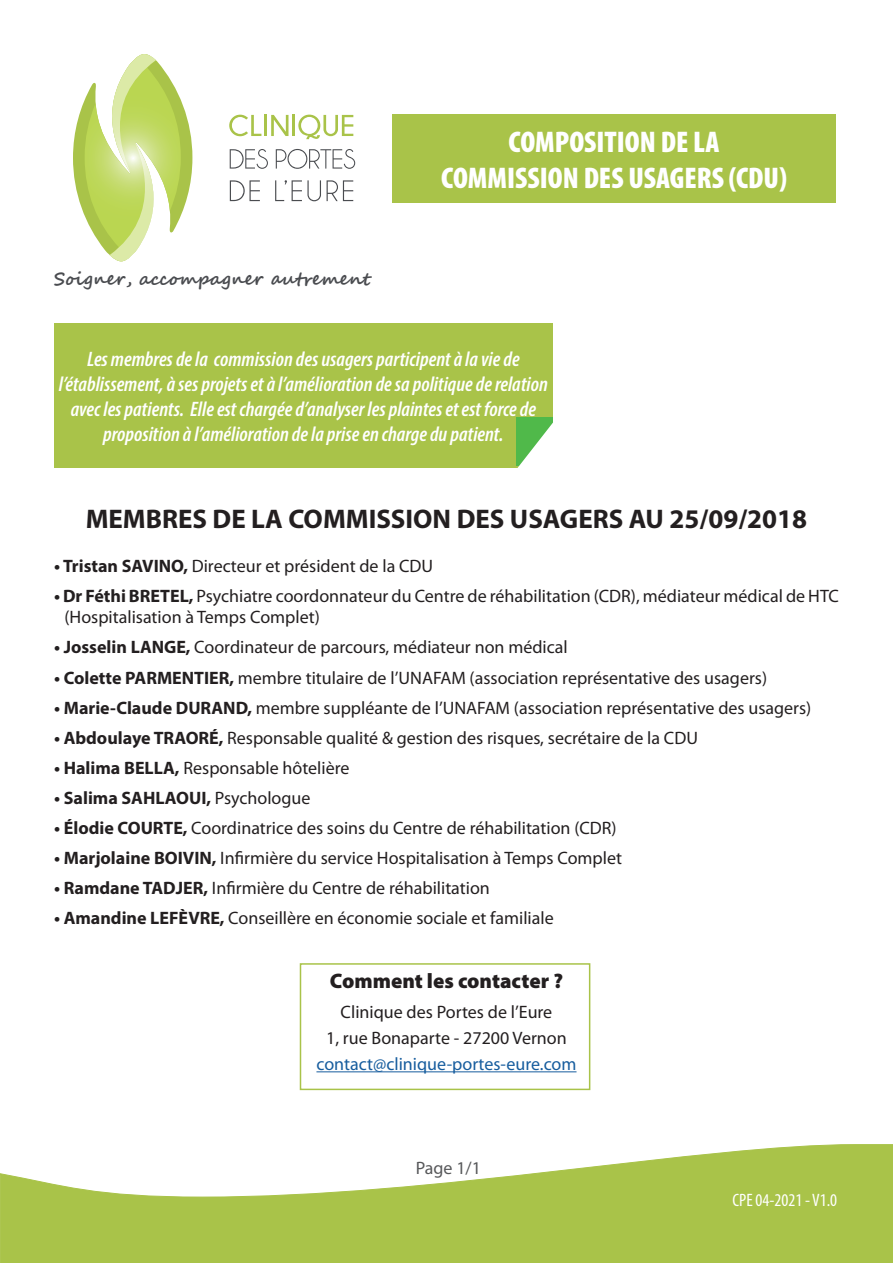
<style>
.page{position:relative;width:893px;height:1263px;background:#fff}
.page>*{position:absolute;margin:0;border:0;box-sizing:border-box;transform-origin:0 0}
.t1{font:900 condensed 30px "Myriad Pro";color:#fff}
.t2{font:700 27px "Myriad Pro";color:#231f20}
.t3{font:italic 600 condensed 21px/25.2px "Myriad Pro";color:#fff;text-align:center}
.t4{font:900 21px "Myriad Pro";color:#231f20}
.t5{font:18px/21.6px "Myriad Pro";color:#231f20}
.t6{font:18px "Myriad Pro";color:#175d9e}
.t7{font:700 18px "Segoe Script";color:#4a4c50}
.t8{font:700 18px "Myriad Pro";color:#231f20}
.t9{font:condensed 18px "Myriad Pro";color:#fff}
.t10{font:18px "Myriad Pro";color:#57585a}
.s1{font-weight:700}
.s2{font-weight:400}
</style>
<div class="page">
<svg style="left:73px;top:54px;width:119px;height:207px"></svg>
<svg style="left:229px;top:115px;width:32px;height:21px"></svg>
<hr style="left:265px;top:115px;width:2px;height:21px;background:#a9c349">
<svg style="left:271px;top:115px;width:17px;height:21px"></svg>
<hr style="left:292px;top:115px;width:3px;height:21px;background:#a9c349">
<svg style="left:298px;top:115px;width:55px;height:24px"></svg>
<svg style="left:230px;top:149px;width:38px;height:20px"></svg>
<svg style="left:276px;top:149px;width:79px;height:20px"></svg>
<svg style="left:230px;top:180px;width:30px;height:21px"></svg>
<svg style="left:275px;top:180px;width:46px;height:21px"></svg>
<svg style="left:327px;top:180px;width:26px;height:21px"></svg>
<div style="left:392px;top:115px;width:444px;height:88px;background:#a9c349"></div>
<svg style="left:0;top:1144px;width:893px;height:119px"></svg>
<div style="left:54px;top:323px;width:499px;height:145px;background:#a9c349"></div>
<div style="left:517px;top:417px;width:36px;height:49px;background:#50b94a"></div>
<hr style="left:316px;top:1071px;width:260px;height:1px;background:#175d9e">
<svg style="left:518px;top:422px;width:35px;height:46px"></svg>
<div style="left:300px;top:963px;width:290px;height:127px;border:2px solid #a9c349"></div>
<p class="t7" style="left:54px;top:264px;width:318px">Soigner, accompagner autrement</p>
<p class="t1" style="left:509px;top:123px;width:212px">COMPOSITION DE LA</p>
<p class="t1" style="left:441px;top:159px;width:347px">COMMISSION DES USAGERS (CDU)</p>
<p class="t3" style="left:59px;top:346px;width:490px">Les membres de la commission des usagers participent à la vie de l’établissement, à ses projets et à l’amélioration de sa politique de relation avec les patients. Elle est chargée d’analyser les plaintes et est force de proposition à l’amélioration de la prise en charge du patient.</p>
<p class="t2" style="left:86px;top:502px;width:723px">MEMBRES DE LA COMMISSION DES USAGERS AU 25/09/2018</p>
<p class="t5" style="left:54px;top:554px;width:381px"><span class="s1">• Tristan SAVINO,</span> Directeur et président de la CDU</p>
<p class="t5" style="left:64px;top:585px;width:776px;text-indent:-10px"><span class="s1">• Dr Féthi BRETEL,</span> Psychiatre coordonnateur du Centre de réhabilitation (CDR), médiateur médical de HTC (Hospitalisation à Temps Complet)</p>
<p class="t5" style="left:54px;top:636px;width:515px"><span class="s1">• Josselin LANGE,</span> Coordinateur de parcours, médiateur non médical</p>
<p class="t5" style="left:54px;top:666px;width:715px"><span class="s1">• Colette PARMENTIER,</span> membre titulaire de l’UNAFAM (association représentative des usagers)</p>
<p class="t5" style="left:54px;top:696px;width:759px"><span class="s1">• Marie-Claude DURAND,</span> membre suppléante de l’UNAFAM (association représentative des usagers)</p>
<p class="t5" style="left:54px;top:727px;width:645px"><span class="s1">• Abdoulaye TRAORÉ,</span> Responsable qualité &amp; gestion des risques, secrétaire de la CDU</p>
<p class="t5" style="left:54px;top:757px;width:297px"><span class="s1">• Halima BELLA,</span> Responsable hôtelière</p>
<p class="t8" style="left:54px;top:786px;width:258px">• Salima SAHLAOUI, <span class="s2">Psychologue</span></p>
<p class="t5" style="left:54px;top:817px;width:564px"><span class="s1">• Élodie COURTE,</span> Coordinatrice des soins du Centre de réhabilitation (CDR)</p>
<p class="t5" style="left:54px;top:847px;width:570px"><span class="s1">• Marjolaine BOIVIN,</span> Infirmière du service Hospitalisation à Temps Complet</p>
<p class="t5" style="left:54px;top:877px;width:437px"><span class="s1">• Ramdane TADJER,</span> Infirmière du Centre de réhabilitation</p>
<p class="t5" style="left:54px;top:907px;width:501px"><span class="s1">• Amandine LEFÈVRE,</span> Conseillère en économie sociale et familiale</p>
<p class="t4" style="left:330px;top:967px;width:235px">Comment les contacter ?</p>
<p class="t5" style="left:341px;top:1001px;width:213px">Clinique des Portes de l’Eure</p>
<p class="t5" style="left:326px;top:1027px;width:242px">1, rue Bonaparte - 27200 Vernon</p>
<p class="t6" style="left:316px;top:1053px;width:262px">contact@clinique-portes-eure.com</p>
<p class="t10" style="left:416px;top:1157px;width:67px">Page 1/1</p>
<p class="t9" style="left:732px;top:1189px;width:106px">CPE 04-2021 - V1.0</p>
</div>
